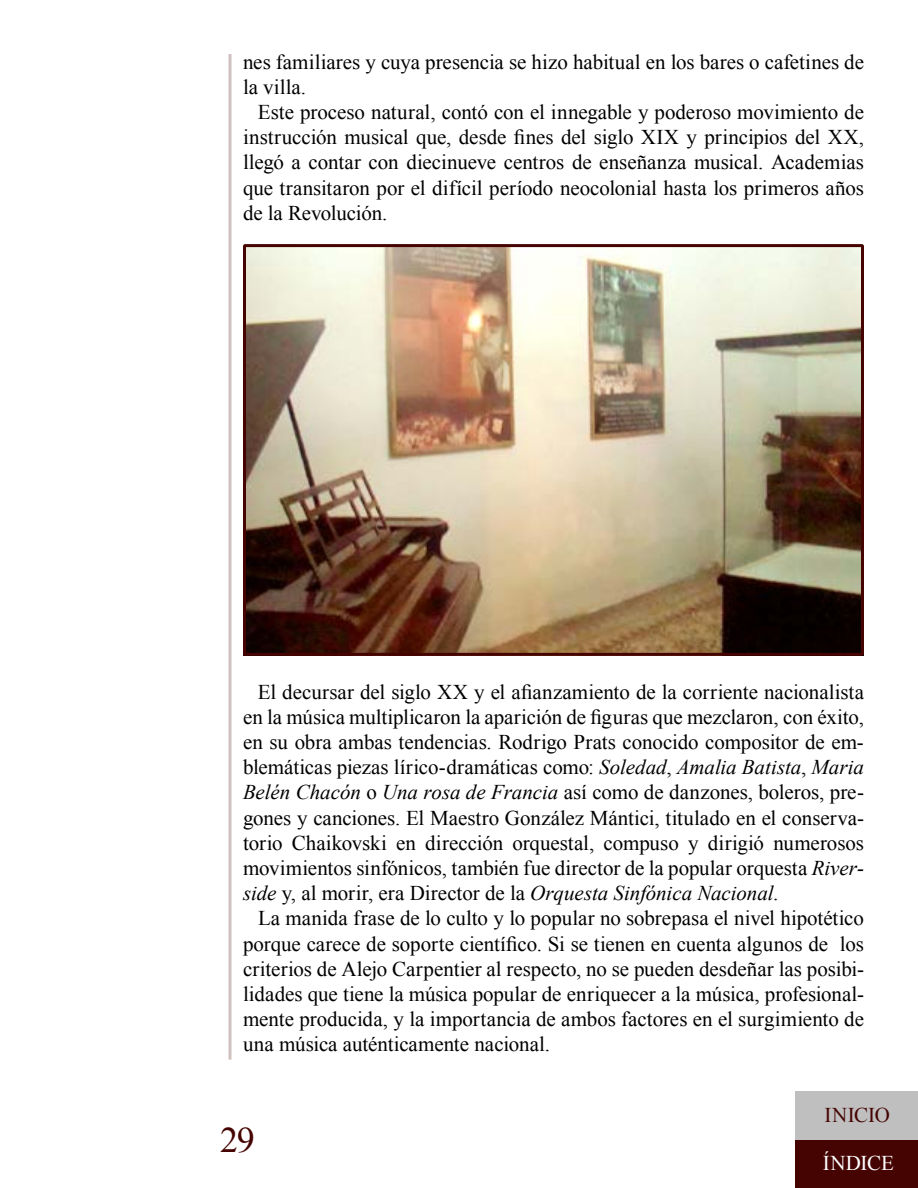
<style>
.page{position:relative;width:918px;height:1188px;background:#fff}
.page>*{position:absolute;margin:0;border:0;box-sizing:border-box;transform-origin:0 0}
.t1{font:36px "Times New Roman";color:#450402}
.t2{font:21px/25.2px "Times New Roman";letter-spacing:-.005em;color:#000;text-align:justify}
.t3{font:21px "Times New Roman";letter-spacing:-.005em;color:#450402}
.t4{font:21px "Times New Roman";letter-spacing:-.005em;color:#fff}
.s1{font-style:italic}
</style>
<div class="page">
<div style="left:795px;top:1140px;width:123px;height:48px;background:#450402"></div>
<hr style="left:229px;top:54px;width:3px;height:1006px;background:#d1c0c0">
<div style="left:795px;top:1092px;width:123px;height:48px;background:#bfbfbf"></div>
<img style="left:247px;top:248px;width:613px;height:404px">
<div style="left:243px;top:244px;width:621px;height:412px;border:3px solid #450402"></div>
<p class="t2" style="left:243px;top:49px;width:623px">nes familiares y cuya presencia se hizo habitual en los bares o cafetines de la villa.</p>
<p class="t2" style="left:243px;top:99px;width:623px;text-indent:15px">Este proceso natural, contó con el innegable y poderoso movimiento de instrucción musical que, desde fines del siglo XIX y principios del XX, llegó a contar con diecinueve centros de enseñanza musical. Academias que transitaron por el difícil período neocolonial hasta los primeros años de la Revolución.</p>
<p class="t2" style="left:243px;top:679px;width:623px;text-indent:15px">El decursar del siglo XX y el afianzamiento de la corriente nacionalista en la música multiplicaron la aparición de figuras que mezclaron, con éxito, en su obra ambas tendencias. Rodrigo Prats conocido compositor de em&shy;blemáticas piezas lírico-dramáticas como: <span class="s1">Soledad</span>, <span class="s1">Amalia Batista</span>, <span class="s1">Maria Belén Chacón</span> o <span class="s1">Una rosa de Francia</span> así como de danzones, boleros, pre&shy;gones y canciones. El Maestro González Mántici, titulado en el conserva&shy;torio Chaikovski en dirección orquestal, compuso y dirigió numerosos movimientos sinfónicos, también fue director de la popular orquesta <span class="s1">River&shy;side</span> y, al morir, era Director de la <span class="s1">Orquesta Sinfónica Nacional</span>.</p>
<p class="t2" style="left:243px;top:905px;width:623px;text-indent:15px">La manida frase de lo culto y lo popular no sobrepasa el nivel hipotético porque carece de soporte científico. Si se tienen en cuenta algunos de los criterios de Alejo Carpentier al respecto, no se pueden desdeñar las posibi&shy;lidades que tiene la música popular de enriquecer a la música, profesional&shy;mente producida, y la importancia de ambos factores en el surgimiento de una música auténticamente nacional.</p>
<h1 class="t1" style="left:220px;top:1116px;width:36px">29</h1>
<p class="t3" style="left:825px;top:1101px;width:67px">INICIO</p>
<p class="t4" style="left:823px;top:1149px;width:73px">ÍNDICE</p>
</div>
